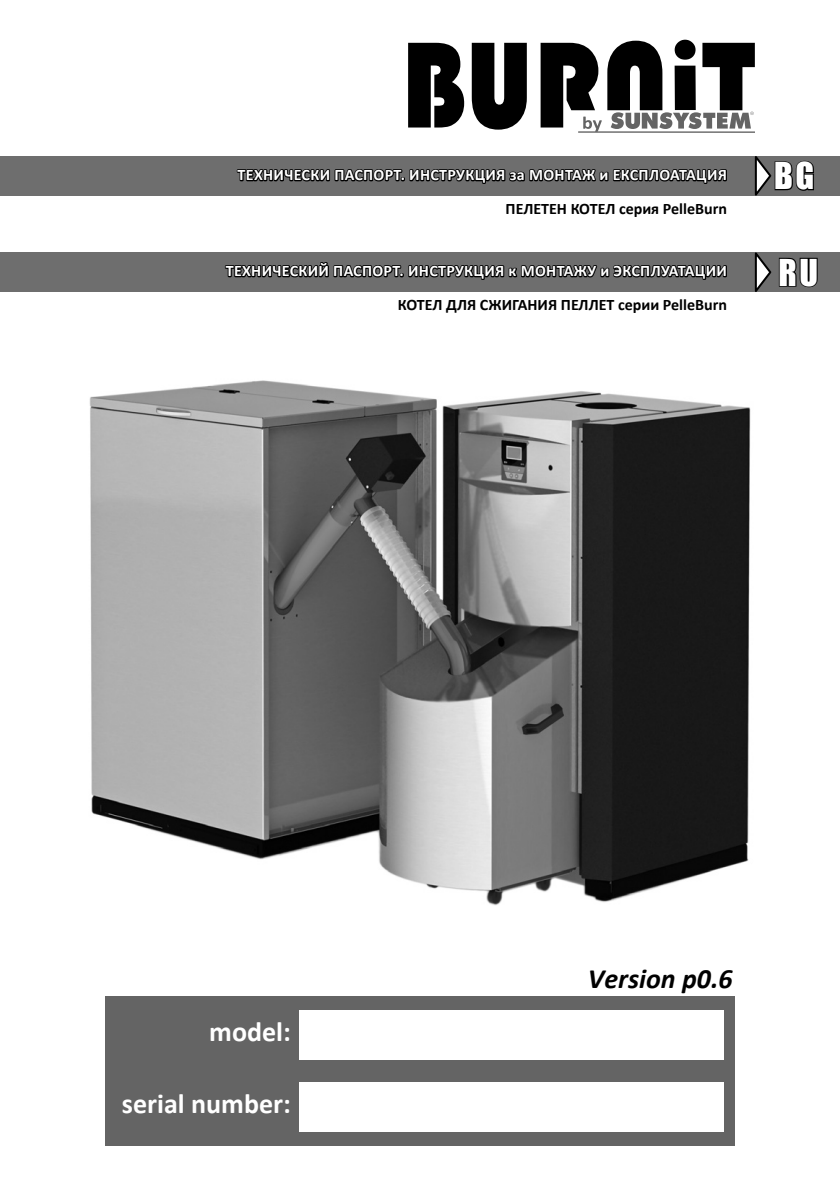
<style>
.page{position:relative;width:840px;height:1191px;background:#fff}
.page>*{position:absolute;margin:0;border:0;box-sizing:border-box;transform-origin:0 0}
.t1{font:34px "Impact";color:#fff}
.t2{font:700 28px "Calibri";color:#fff}
.t3{font:italic 700 28px "Calibri";color:#000}
.t4{font:700 16px "Calibri";letter-spacing:.02em;color:#fff}
.t5{font:700 16px "Calibri";color:#000}
</style>
<div class="page">
<div style="left:0;top:156px;width:839px;height:40px;background:#6e6e6e"></div>
<div style="left:0;top:252px;width:839px;height:40px;background:#6e6e6e"></div>
<svg style="left:754px;top:252px;width:64px;height:40px"></svg>
<svg style="left:236px;top:40px;width:578px;height:156px"></svg>
<svg style="left:224px;top:262px;width:503px;height:18px"></svg>
<div style="left:105px;top:996px;width:629px;height:149px;background:#646464"></div>
<div style="left:299px;top:1010px;width:424px;height:50px;background:#fff"></div>
<div style="left:299px;top:1081px;width:424px;height:50px;background:#fff"></div>
<img style="left:89px;top:380px;width:662px;height:525px">
<p class="t4" style="left:237px;top:165px;width:490px">ТЕХНИЧЕСКИ ПАСПОРТ. ИНСТРУКЦИЯ за МОНТАЖ и ЕКСПЛОАТАЦИЯ</p>
<p class="t5" style="left:505px;top:199px;width:223px">ПЕЛЕТEН КОТЕЛ серия PelleBurn</p>
<p class="t4" style="left:226px;top:261px;width:502px">ТЕХНИЧЕСКИЙ ПАСПОРТ. ИНСТРУКЦИЯ к МОНТАЖУ и ЭКСПЛУАТАЦИИ</p>
<p class="t5" style="left:397px;top:295px;width:330px">КОТЕЛ ДЛЯ СЖИГАНИЯ ПЕЛЛЕТ серии PelleBurn</p>
<h1 class="t1" style="left:773px;top:149px;width:42px">BG</h1>
<h1 class="t1" style="left:778px;top:246px;width:41px">RU</h1>
<h2 class="t2" style="left:209px;top:1013px;width:83px">model:</h2>
<h2 class="t2" style="left:122px;top:1085px;width:170px">serial number:</h2>
<h2 class="t3" style="left:587px;top:960px;width:146px">Version p0.6</h2>
</div>
